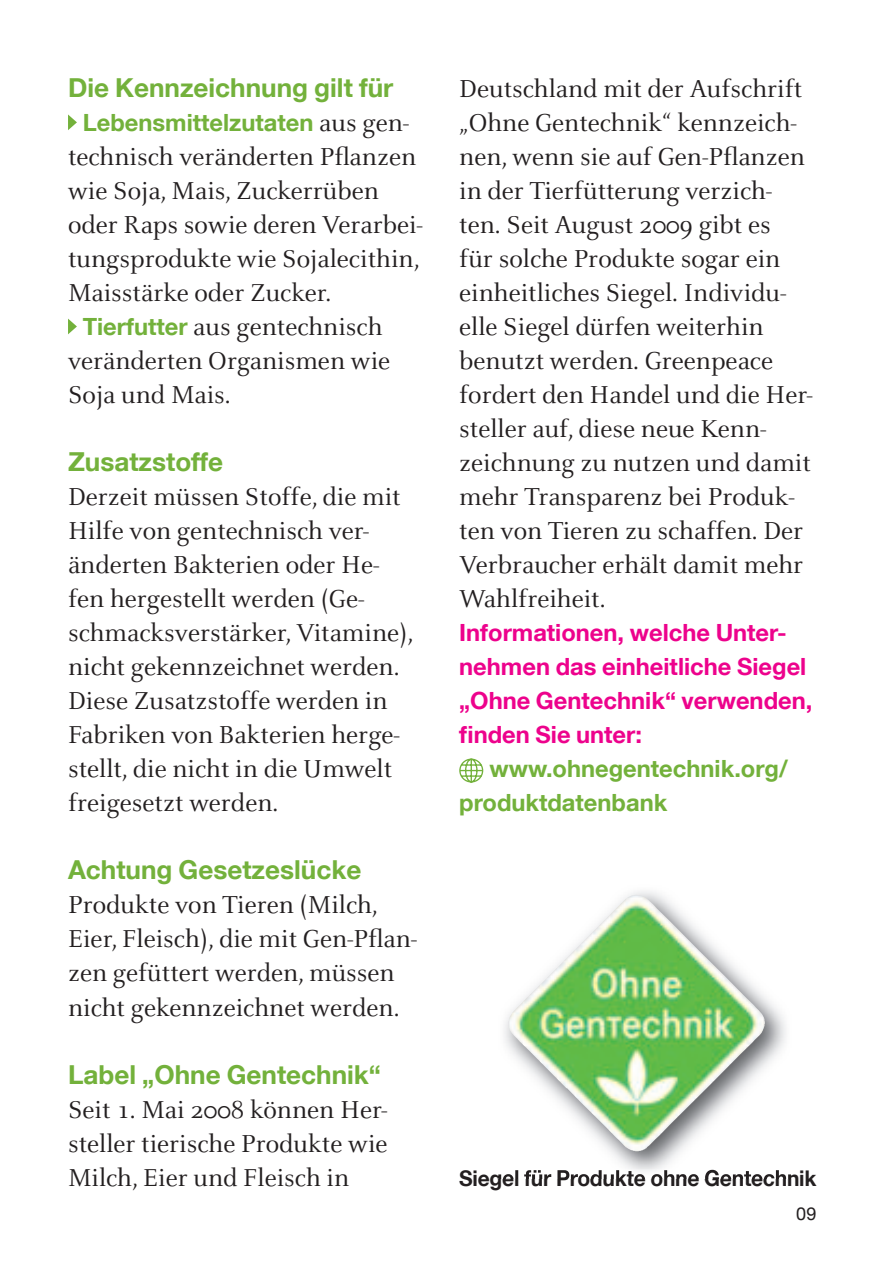
<style>
.page{position:relative;width:893px;height:1263px;background:#fff}
.page>*{position:absolute;margin:0;border:0;box-sizing:border-box;transform-origin:0 0}
.t1{font:27px/33.9px "Celeste";color:#231f20}
.t2{font:700 26.1px "Helvetica Neue LT Com";color:#73b13b}
.t3{font:700 23.7px/33.9px "Helvetica Neue LT Com";color:#ed028c}
.t4{font:700 23.7px/33.9px "Helvetica Neue LT Com";color:#73b13b}
.t5{font:700 21.6px "Helvetica Neue LT Com";letter-spacing:-.01em;color:#231f20}
.t6{font:18px "Helvetica Neue LT Com";color:#231f20}
.s1{font-family:"Celeste";font-weight:400;font-size:27px;color:#231f20}
.s2{font-family:"Helvetica Neue LT Com";font-weight:700;font-size:23.7px;color:#73b13b}
</style>
<div class="page">
<svg style="left:459px;top:758px;width:24px;height:24px"></svg>
<svg style="left:68px;top:114px;width:9px;height:16px"></svg>
<svg style="left:68px;top:319px;width:9px;height:15px"></svg>
<img style="left:498px;top:1170px;width:294px;height:8px">
<img style="left:508px;top:895px;width:257px;height:256px">
<p class="t2" style="left:68px;top:71px;width:327px">Die Kennzeichnung gilt fü r</p>
<p class="t4" style="left:83px;top:105px;width:328px">Lebensmittelzutaten <span class="s1">aus gen-</span></p>
<p class="t1" style="left:68px;top:140px;width:350px">technisch veränderten Pflanzen</p>
<p class="t1" style="left:68px;top:174px;width:312px">wie Soja, Mais, Zuckerrüben</p>
<p class="t1" style="left:68px;top:208px;width:356px">oder Raps sowie deren Verarbei-</p>
<p class="t1" style="left:68px;top:242px;width:353px">tungsprodukte wie Sojalecithin,</p>
<p class="t1" style="left:68px;top:276px;width:265px">Maisstärke oder Zucker.</p>
<p class="t1" style="left:83px;top:310px;width:301px"><span class="s2">Tierfutter</span> aus gentechnisch</p>
<p class="t1" style="left:68px;top:344px;width:324px">veränderten Organismen wie</p>
<p class="t1" style="left:68px;top:378px;width:164px">Soja und Mais.</p>
<p class="t2" style="left:68px;top:445px;width:157px">Zusatzstoffe</p>
<p class="t1" style="left:68px;top:481px;width:347px">Derzeit mü ssen Stoffe, die mit<br>Hilfe von gentechnisch ver&shy;änderten Bakterien oder He&shy;fen hergestellt werden (Ge&shy;schmacksverstärker, Vitamine), nicht gekennzeichnet werden.<br>Diese Zusatzstoffe werden in<br>Fabriken von Bakterien herge&shy;stellt, die nicht in die Umwelt freigesetzt werden.</p>
<p class="t2" style="left:68px;top:854px;width:295px">Achtung Gesetzeslü cke</p>
<p class="t1" style="left:68px;top:889px;width:351px">Produkte von Tieren (Milch,<br>Eier, Fleisch), die mit Gen-Pflan&shy;zen gefü ttert werden, mü ssen nicht gekennzeichnet werden.</p>
<p class="t2" style="left:68px;top:1058px;width:314px">Label „Ohne Gentechnik“</p>
<p class="t1" style="left:68px;top:1093px;width:321px;text-align:justify">Seit 1. Mai 2008 können Her&shy;steller tierische Produkte wie Milch, Eier und Fleisch in</p>
<p class="t1" style="left:459px;top:72px;width:355px">Deutschland mit der Aufschrift „Ohne Gentechnik“ kennzeich&shy;nen, wenn sie auf Gen-Pflanzen in der Tierfü tterung verzich&shy;ten. Seit August 2009 gibt es<br>für solche Produkte sogar ein einheitliches Siegel. Individu&shy;elle Siegel dürfen weiterhin benutzt werden. Greenpeace fordert den Handel und die Her&shy;steller auf, diese neue Kenn&shy;zeichnung zu nutzen und damit mehr Transparenz bei Produk&shy;ten von Tieren zu schaffen. Der<br>Verbraucher erhält damit mehr<br>Wahlfreiheit.</p>
<p class="t3" style="left:459px;top:615px;width:355px">Informationen, welche Unter&shy;nehmen das einheitliche Siegel „Ohne Gentechnik“ verwenden, finden Sie unter:</p>
<p class="t4" style="left:459px;top:751px;width:330px;text-indent:30px">www.ohnegentechnik.org/ produktdatenbank</p>
<p class="t5" style="left:459px;top:1164px;width:359px">Siegel für Produkte ohne Gentechnik</p>
<p class="t6" style="left:796px;top:1202px;width:22px">09</p>
</div>
